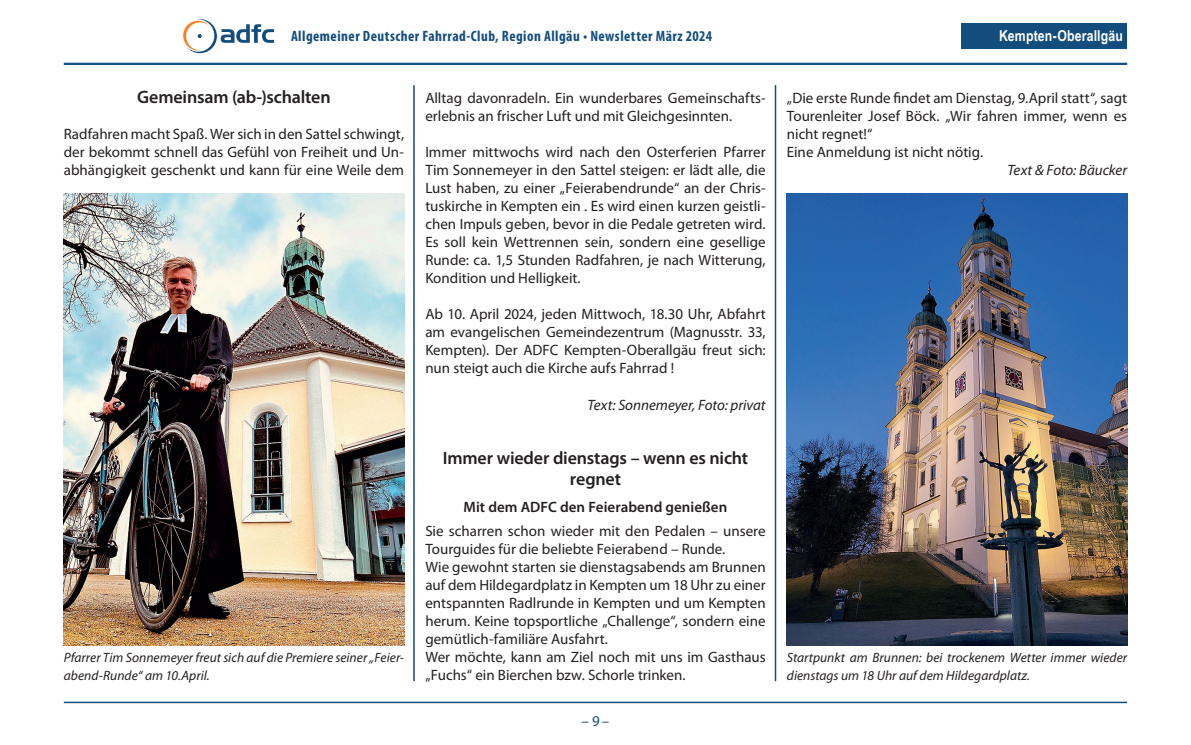
<style>
.page{position:relative;width:1191px;height:745px;background:#fff}
.page>*{position:absolute;margin:0;border:0;box-sizing:border-box;transform-origin:0 0}
.t1{font:600 18px/21.6px "Myriad Pro";letter-spacing:-.01em;color:#231f20;text-align:center}
.t2{font:15px/18px "Myriad Pro";color:#231f20;text-align:justify}
.t3{font:700 condensed 15px "Myriad Pro";letter-spacing:.03em;color:#134d7e}
.t4{font:italic 15px "Myriad Pro";color:#231f20}
.t5{font:600 15px "Myriad Pro";letter-spacing:.005em;color:#231f20}
.t6{font:700 15px "Arial Narrow";letter-spacing:.01em;color:#fff}
.t7{font:15px "Myriad Pro";color:#134d7e}
.t8{font:italic 13.5px/18px "Myriad Pro";letter-spacing:.005em;color:#231f20}
</style>
<div class="page">
<hr style="left:64px;top:63px;width:1063px;height:2px;background:#134d7e">
<hr style="left:64px;top:701px;width:1063px;height:1px;background:#134d7e">
<svg style="left:183px;top:19px;width:91px;height:34px"></svg>
<hr style="left:413px;top:85px;width:2px;height:595px;background:#134d7e">
<hr style="left:774px;top:85px;width:2px;height:595px;background:#134d7e">
<div style="left:961px;top:23px;width:166px;height:26px;background:#134d7e"></div>
<img style="left:787px;top:194px;width:340px;height:450px">
<img style="left:64px;top:194px;width:340px;height:450px">
<p class="t3" style="left:291px;top:27px;width:423px">Allgemeiner Deutscher Fahrrad-Club, Region Allgäu • Newsletter März 2024</p>
<p class="t6" style="left:999px;top:24px;width:125px">Kempten-Oberallgäu</p>
<p class="t1" style="left:137px;top:86px;width:195px">Gemeinsam (ab-)schalten</p>
<p class="t2" style="left:64px;top:125px;width:342px">Radfahren macht Spaß. Wer sich in den Sattel schwingt, der bekommt schnell das Gefühl von Freiheit und Un&shy;abhängigkeit geschenkt und kann für eine Weile dem</p>
<p class="t8" style="left:64px;top:647px;width:342px">Pfarrer Tim Sonnemeyer freut sich auf die Premiere seiner „Feier&shy;abend-Runde“ am 10.April.</p>
<p class="t2" style="left:425px;top:89px;width:342px">Alltag davonradeln. Ein wunderbares Gemeinschafts&shy;erlebnis an frischer Luft und mit Gleichgesinnten.</p>
<p class="t2" style="left:425px;top:143px;width:342px">Immer mittwochs wird nach den Osterferien Pfarrer Tim Sonnemeyer in den Sattel steigen: er lädt alle, die Lust haben, zu einer „Feierabendrunde“ an der Chris&shy;tuskirche in Kempten ein . Es wird einen kurzen geistli&shy;chen Impuls geben, bevor in die Pedale getreten wird.<br>Es soll kein Wettrennen sein, sondern eine gesellige Runde: ca. 1,5 Stunden Radfahren, je nach Witterung, Kondition und Helligkeit.</p>
<p class="t2" style="left:425px;top:305px;width:342px">Ab 10. April 2024, jeden Mittwoch, 18.30 Uhr, Abfahrt am evangelischen Gemeindezentrum (Magnusstr. 33, Kempten). Der ADFC Kempten-Oberallgäu freut sich: nun steigt auch die Kirche aufs Fahrrad !</p>
<p class="t4" style="left:587px;top:395px;width:180px">Text: Sonnemeyer, Foto: privat</p>
<p class="t1" style="left:443px;top:446px;width:307px">Immer wieder dienstags – wenn es nicht regnet</p>
<p class="t5" style="left:463px;top:497px;width:265px">Mit dem ADFC den Feierabend genießen</p>
<p class="t2" style="left:425px;top:521px;width:342px;text-align:left">Sie scharren schon wieder mit den Pedalen – unsere Tourguides für die beliebte Feierabend – Runde.<br>Wie gewohnt starten sie dienstagsabends am Brunnen auf dem Hildegardplatz in Kempten um 18 Uhr zu einer entspannten Radlrunde in Kempten und um Kempten herum. Keine topsportliche „Challenge“, sondern eine gemütlich-familiäre Ausfahrt.<br>Wer möchte, kann am Ziel noch mit uns im Gasthaus „Fuchs“ ein Bierchen bzw. Schorle trinken.</p>
<p class="t7" style="left:581px;top:711px;width:29px">– 9–</p>
<p class="t2" style="left:787px;top:89px;width:342px;text-align:left">„Die erste Runde findet am Dienstag, 9.April statt“, sagt Tourenleiter Josef Böck. „Wir fahren immer, wenn es nicht regnet!“<br>Eine Anmeldung ist nicht nötig.</p>
<p class="t4" style="left:1007px;top:161px;width:121px">Text &amp; Foto: Bäucker</p>
<p class="t8" style="left:787px;top:647px;width:342px">Startpunkt am Brunnen: bei trockenem Wetter immer wieder dienstags um 18 Uhr auf dem Hildegardplatz.</p>
</div>
